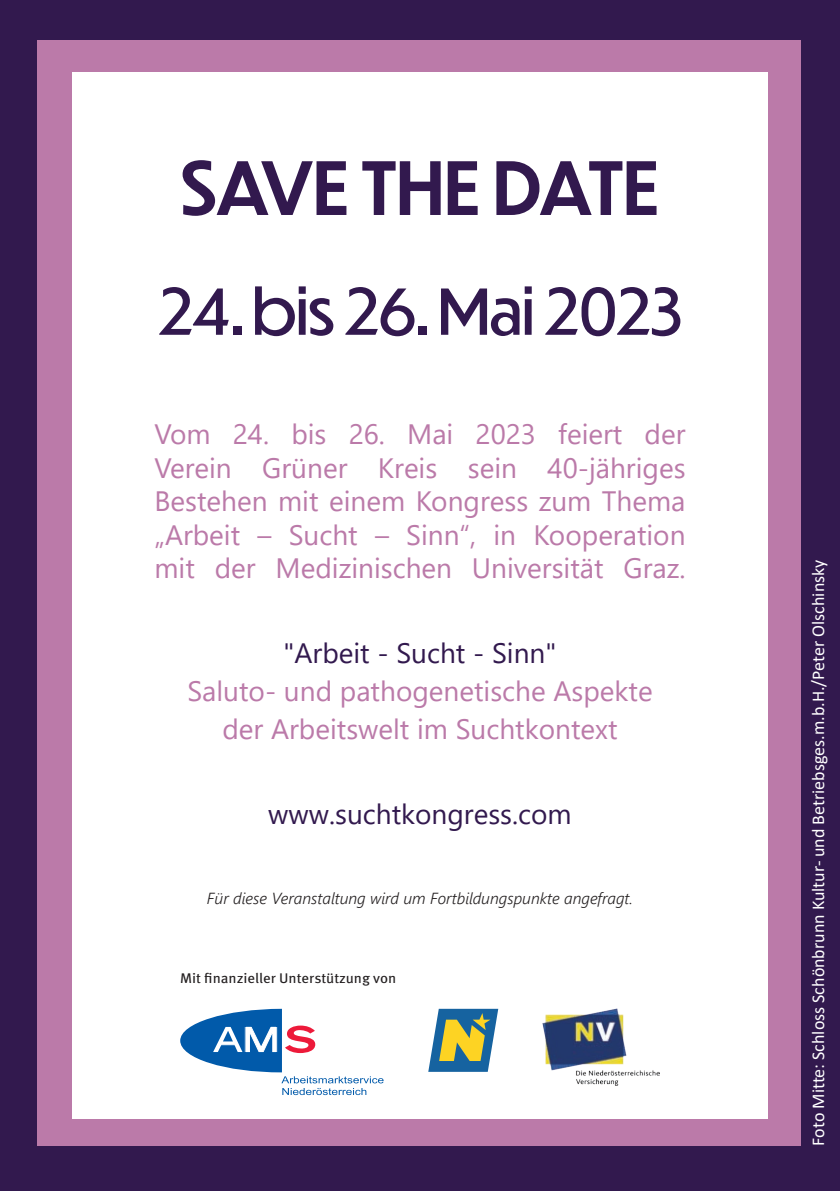
<style>
.page{position:relative;width:840px;height:1191px;background:#fff}
.page>*{position:absolute;margin:0;border:0;box-sizing:border-box;transform-origin:0 0}
.t1{font:500 72px "Dunbar Tall";letter-spacing:-.005em;color:#32194e}
.t2{font:62px "Dunbar Tall";letter-spacing:-.01em;color:#32194e}
.t3{font:28px/33.6px "Segoe UI";color:#bb7aa9;text-align:justify}
.t4{font:28px "Segoe UI";color:#32194e}
.t5{font:18px "Calibri";color:#fff}
.t6{font:italic 300 16px "Segoe UI";color:#231f20}
.t7{font:14px "Meta OT";color:#231f20;scale:1.06 1}
</style>
<div class="page">
<div style="left:0;top:0;width:839px;height:1191px;background:#32194e"></div>
<div style="left:37px;top:40px;width:762px;height:1105px;background:#bb7aa9"></div>
<div style="left:72px;top:72px;width:695px;height:1047px;background:#fff"></div>
<svg style="left:428px;top:1008px;width:70px;height:63px;background:#829e89"></svg>
<img style="left:542px;top:1008px;width:117px;height:77px">
<svg style="left:180px;top:1008px;width:203px;height:87px"></svg>
<h1 class="t1" style="left:180px;top:136px;width:480px">SAVE THE DATE</h1>
<h2 class="t2" style="left:158px;top:267px;width:525px">24. bis 26. Mai 2023</h2>
<p class="t3" style="left:154px;top:415px;width:532px">Vom 24. bis 26. Mai 2023 feiert der Verein Grüner Kreis sein 40-jähriges Bestehen mit einem Kongress zum Thema „Arbeit – Sucht – Sinn“, in Kooperation mit der Medizinischen Universität Graz.</p>
<p class="t4" style="left:283px;top:627px;width:274px">"Arbeit - Sucht - Sinn"</p>
<p class="t3" style="left:187px;top:670px;width:466px;line-height:38px;text-align:center">Saluto- und pathogenetische Aspekte der Arbeitswelt im Suchtkontext</p>
<p class="t4" style="left:268px;top:788px;width:305px">www.suchtkongress.com</p>
<p class="t6" style="left:207px;top:883px;width:427px">Für diese Veranstaltung wird um Fortbildungspunkte angefragt.</p>
<p class="t7" style="left:180px;top:970px;width:205px">Mit finanzieller Unterstützung von</p>
<p class="t5" style="left:805px;top:1145px;width:587px;rotate:-90deg">Foto Mitte: Schloss Schönbrunn Kultur- und Betriebsges.m.b.H./Peter Olschinsky</p>
</div>
